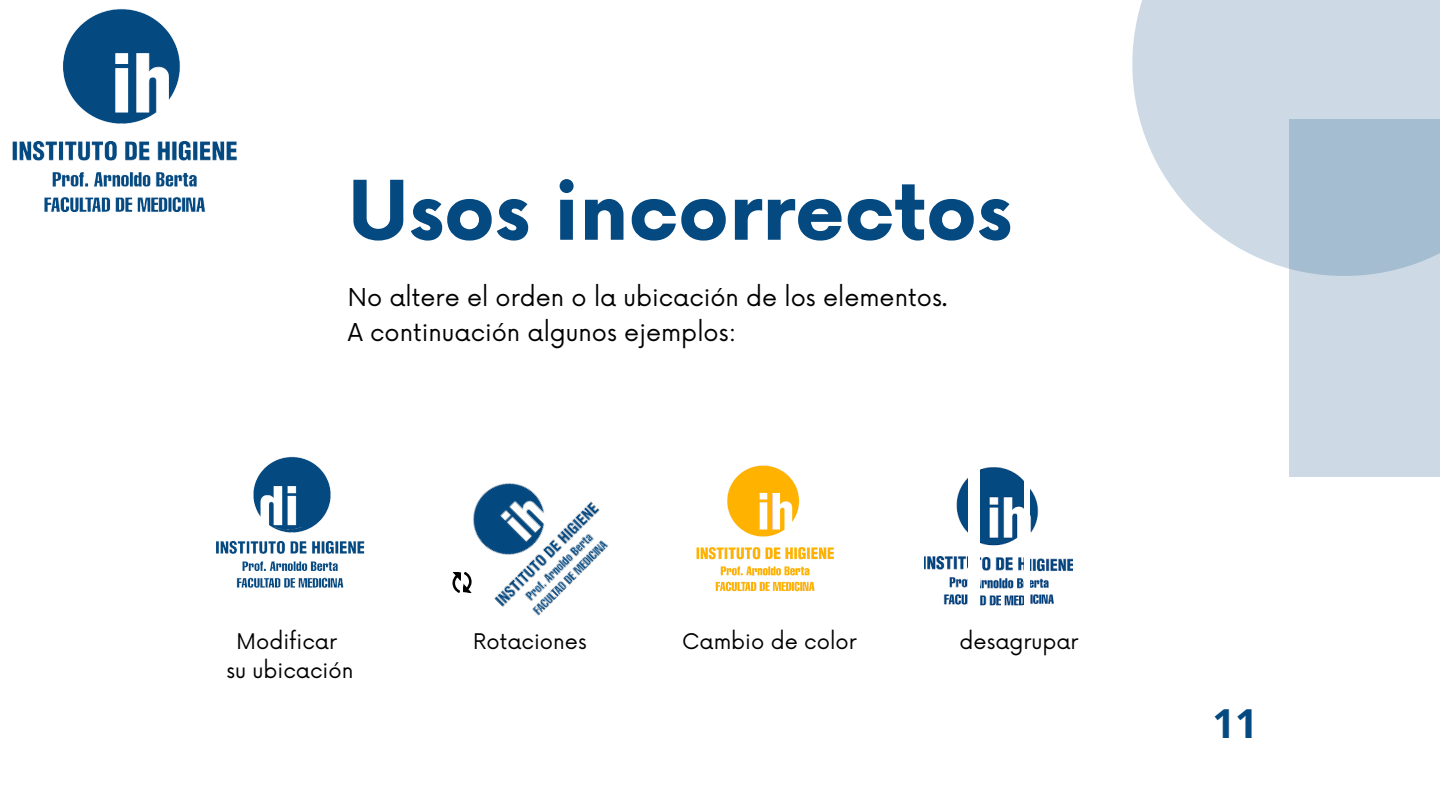
<style>
.page{position:relative;width:1440px;height:810px;background:#fff}
.page>*{position:absolute;margin:0;border:0;box-sizing:border-box;transform-origin:0 0}
.t1{font:700 80px "Now";color:#054981}
.t2{font:700 40px "Open Sans";color:#054981}
.t3{font:24px "Now";color:#000}
.t4{font:21px "Now";color:#000}
</style>
<div class="page">
<div style="left:1290px;top:119px;width:150px;height:357px;background:#cddae5"></div>
<svg style="left:1132px;top:0;width:308px;height:276px;fill:#cddae5"></svg>
<img style="left:12px;top:9px;width:225px;height:204px">
<img style="left:253px;top:456px;width:78px;height:72px">
<img style="left:473px;top:483px;width:136px;height:133px">
<img style="left:216px;top:528px;width:149px;height:60px">
<img style="left:696px;top:465px;width:138px;height:127px">
<img style="left:924px;top:477px;width:44px;height:128px">
<img style="left:980px;top:467px;width:44px;height:139px">
<img style="left:1030px;top:488px;width:43px;height:116px">
<svg style="left:452px;top:572px;width:20px;height:21px"></svg>
<p class="t1" style="left:348px;top:168px;width:666px">Usos incorrectos</p>
<p class="t3" style="left:348px;top:284px;width:601px">No altere el orden o la ubicación de los elementos.</p>
<p class="t3" style="left:348px;top:319px;width:390px">A continuación algunos ejemplos:</p>
<p class="t4" style="left:237px;top:630px;width:102px">Modificar</p>
<p class="t4" style="left:227px;top:659px;width:128px">su ubicación</p>
<p class="t4" style="left:473px;top:630px;width:115px">Rotaciones</p>
<p class="t4" style="left:682px;top:630px;width:176px">Cambio de color</p>
<p class="t4" style="left:959px;top:630px;width:121px">desagrupar</p>
<p class="t2" style="left:1212px;top:695px;width:47px">11</p>
</div>
